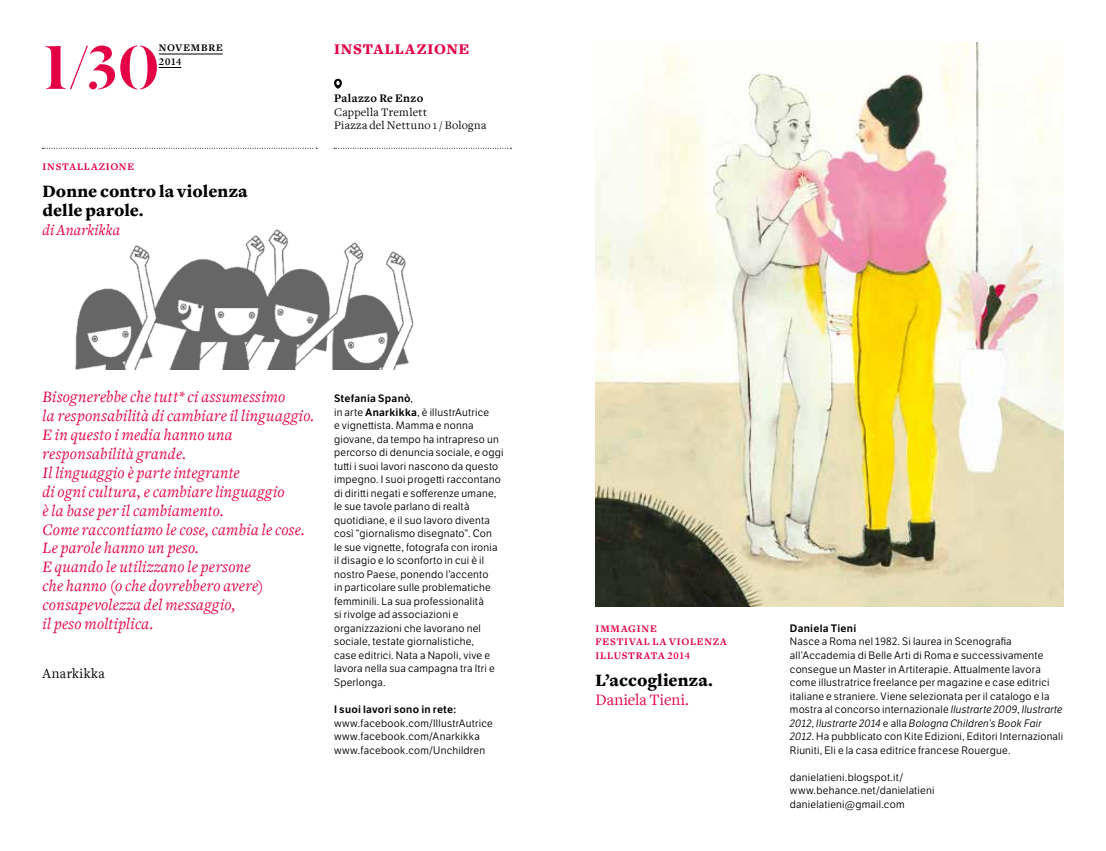
<style>
.page{position:relative;width:1106px;height:851px;background:#fff}
.page>*{position:absolute;margin:0;border:0;box-sizing:border-box;transform-origin:0 0}
.t1{font:500 67.8px "Dala Floda";color:#e30045}
.t2{font:900 18px/18.9px "Freight Text";letter-spacing:.005em;color:#000}
.t3{font:italic 16.5px/18.9px "Freight Text";letter-spacing:.015em;color:#e30045}
.t4{font:16.5px "Freight Text";color:#e30045}
.t5{font:italic 15.75px "Freight Text";letter-spacing:.01em;color:#e30045}
.t6{font:900 15.3px "Freight Text";letter-spacing:.07em;color:#e30045}
.t7{font:14.25px "Freight Text";letter-spacing:.035em;color:#000}
.t8{font:12px/13.5px "Freight Text";letter-spacing:.025em;color:#000}
.t9{font:700 12px "Freight Text";letter-spacing:.025em;color:#000}
.t10{font:10.5px/13.5px "LFT Etica";letter-spacing:.02em;color:#000}
.t11{font:10.5px/13.5px "Freight Text Bold SC";letter-spacing:.075em;color:#e30045}
.t12{font:600 10.5px "LFT Etica";letter-spacing:.025em;color:#000}
.t13{font:700 10.5px "Freight Text";letter-spacing:.08em;color:#e30045}
.t14{font:10.5px/13.5px "Freight Text Bold SC";letter-spacing:.07em;color:#000}
.s1{font-weight:400}
.s2{font-weight:600}
.s3{font-style:italic}
</style>
<div class="page">
<img style="left:75px;top:229px;width:339px;height:141px">
<svg style="left:334px;top:148px;width:177px;height:1px"></svg>
<svg style="left:43px;top:148px;width:274px;height:1px"></svg>
<svg style="left:334px;top:79px;width:8px;height:10px"></svg>
<hr style="left:159px;top:54px;width:64px;height:1px;background:#000">
<svg style="left:159px;top:67px;width:22px;height:1px"></svg>
<img style="left:595px;top:42px;width:468px;height:564px">
<h1 class="t1" style="left:43px;top:22px;width:118px">1<span class="s1">/</span>30</h1>
<h3 class="t6" style="left:334px;top:40px;width:19px">insta</h3>
<h3 class="t6" style="left:385px;top:40px;width:62px">llazione</h3>
<p class="t9" style="left:334px;top:92px;width:91px">Palazzo Re Enzo</p>
<p class="t8" style="left:334px;top:105px;width:154px">Cappella Tremlett<br>Piazza del Nettuno 1 / Bologna</p>
<p class="t14" style="left:159px;top:41px;width:65px">NOVEMBRE<br>2014</p>
<p class="t13" style="left:43px;top:161px;width:22px">installa</p>
<p class="t13" style="left:99px;top:161px;width:37px">zione</p>
<h2 class="t2" style="left:43px;top:182px;width:207px">Donne contro la violenza delle parole.</h2>
<h3 class="t5" style="left:43px;top:221px;width:79px">di Anarkikka</h3>
<p class="t3" style="left:43px;top:388px;width:273px">Bisognerebbe che tutt* ci assumessimo<br>la responsabilità di cambiare il linguaggio.<br>E in questo i media hanno una responsabilità grande.<br>Il linguaggio è parte integrante<br>di ogni cultura, e cambiare linguaggio<br>è la base per il cambiamento.<br>Come raccontiamo le cose, cambia le cose.<br>Le parole hanno un peso.<br>E quando le utilizzano le persone<br>che hanno (o che dovrebbero avere) consapevolezza del messaggio,<br>il peso moltiplica.</p>
<h3 class="t7" style="left:43px;top:665px;width:64px">Anarkikka</h3>
<p class="t10" style="left:334px;top:392px;width:171px"><span class="s2">Stefania Spanò</span>,<br>in arte <span class="s2">Anarkikka</span>, è illustrAutrice<br>e vignettista. Mamma e nonna giovane, da tempo ha intrapreso un percorso di denuncia sociale, e oggi tutti i suoi lavori nascono da questo impegno. I suoi progetti raccontano di diritti negati e sofferenze umane, le sue tavole parlano di realtà quotidiane, e il suo lavoro diventa così “giornalismo disegnato”. Con<br>le sue vignette, fotografa con ironia il disagio e lo sconforto in cui è il nostro Paese, ponendo l’accento<br>in particolare sulle problematiche femminili. La sua professionalità<br>si rivolge ad associazioni e organizzazioni che lavorano nel sociale, testate giornalistiche,<br>case editrici. Nata a Napoli, vive e lavora nella sua campagna tra Itri e<br>Sperlonga.</p>
<p class="t12" style="left:334px;top:702px;width:123px">I suoi lavori sono in rete:</p>
<p class="t10" style="left:334px;top:716px;width:160px">www.facebook.com/IllustrAutrice www.facebook.com/Anarkikka www.facebook.com/Unchildren</p>
<p class="t11" style="left:595px;top:622px;width:133px">IMMAGINE<br>FESTIVAL LA VIOLENZA<br>ILLUSTRATA 2014</p>
<h2 class="t2" style="left:595px;top:670px;width:119px">L’accoglienza.</h2>
<h3 class="t4" style="left:595px;top:690px;width:95px">Daniela Tieni.</h3>
<p class="t12" style="left:790px;top:621px;width:68px">Daniela Tieni</p>
<p class="t10" style="left:790px;top:635px;width:275px">Nasce a Roma nel 1982. Si laurea in Scenografia all’Accademia di Belle Arti di Roma e successivamente consegue un Master in Artiterapie. Attualmente lavora come illustratrice freelance per magazine e case editrici italiane e straniere. Viene selezionata per il catalogo e la mostra al concorso internazionale <span class="s3">Ilustrarte 2009</span>, <span class="s3">Ilustrarte 2012</span>, <span class="s3">Ilustrarte 2014</span> e alla <span class="s3">Bologna Children’s Book Fair 2012</span>. Ha pubblicato con Kite Edizioni, Editori Internazionali Riuniti, Eli e la casa editrice francese Rouergue.</p>
<p class="t10" style="left:790px;top:770px;width:146px">danielatieni.blogspot.it/ www.behance.net/danielatieni danielatieni@gmail.com</p>
</div>
